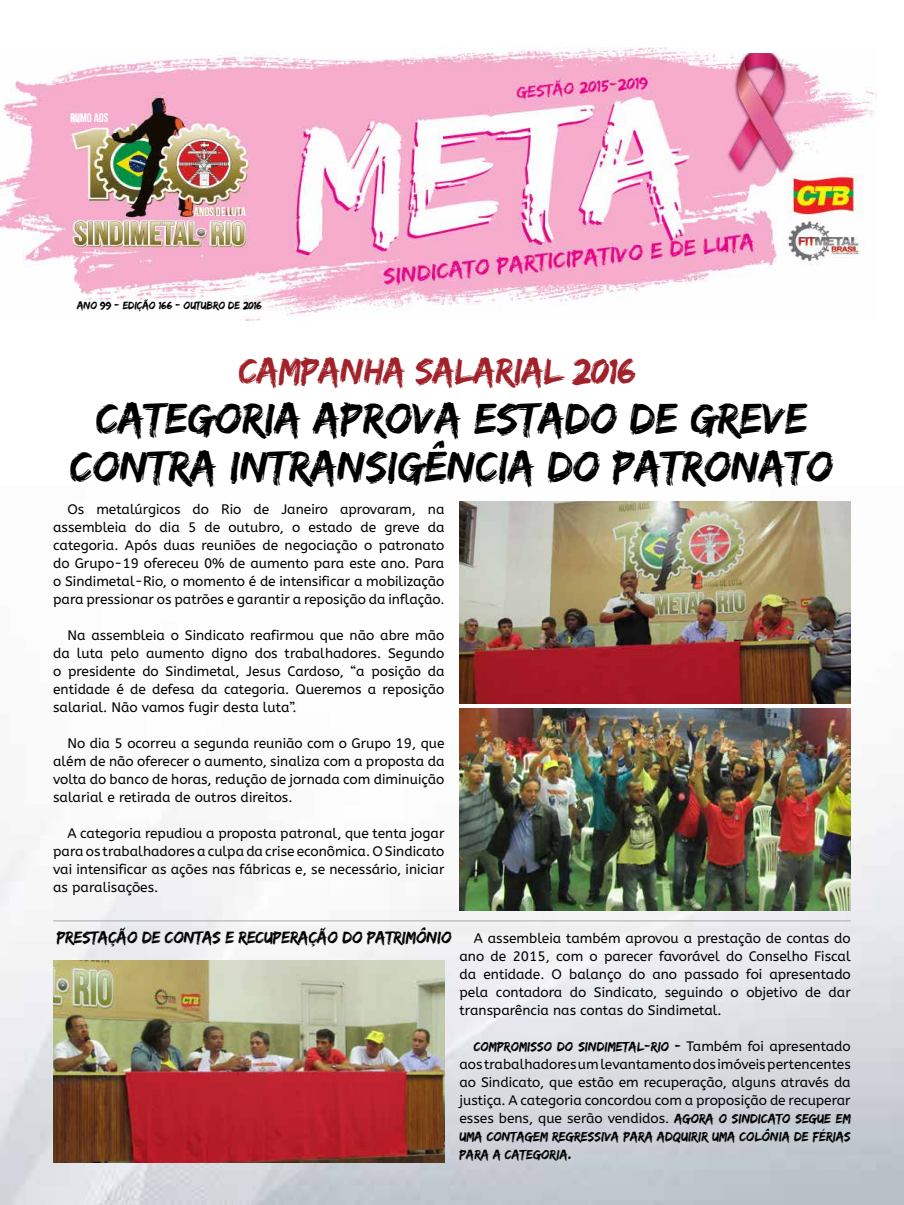
<style>
.page{position:relative;width:904px;height:1205px;background:#fff}
.page>*{position:absolute;margin:0;border:0;box-sizing:border-box;transform-origin:0 0}
.t1{font:45px/47.5px "Edo";color:#000;text-align:center}
.t2{font:37.5px "Edo";letter-spacing:-.01em;color:#a0222b}
.t3{font:13.75px/18px "A Bee Zee";color:#000;text-align:justify}
.t4{font:13.75px/18px "Edo";color:#000}
.t5{font:12.5px "Bebas Neue";color:#fff}
.t6{font:11.25px "Edo";letter-spacing:-.01em;color:#000}
.s1{font-family:"Edo";font-size:17.5px}
.s2{font-family:"A Bee Zee"}
.s3{font-family:"Edo"}
</style>
<div class="page">
<img style="left:0;top:501px;width:904px;height:704px">
<img style="left:0;top:47px;width:876px;height:274px">
<div style="left:81px;top:108px;width:50px;height:19px;background:#f6adcd"></div>
<img style="left:459px;top:501px;width:391px;height:202px">
<img style="left:459px;top:709px;width:391px;height:202px">
<img style="left:53px;top:960px;width:391px;height:202px">
<div style="left:56px;top:922px;width:809px;height:15px;background:#efeff0"></div>
<hr style="left:53px;top:920px;width:797px;height:1px;background:#a7a9ac">
<img style="left:719px;top:53px;width:107px;height:124px">
<p class="t5" style="left:70px;top:111px;width:40px">RUMO AOS</p>
<p class="t5" style="left:194px;top:205px;width:53px">ANOS DE LUTA</p>
<p class="t6" style="left:77px;top:299px;width:186px">Ano 99 - edição 166 - outubro de 2016</p>
<h2 class="t2" style="left:239px;top:349px;width:398px">campanha salarial 2016</h2>
<h1 class="t1" style="left:70px;top:393px;width:765px">Categoria aprova estado de greve contra intransigência do patronato</h1>
<p class="t3" style="left:53px;top:500px;width:393px;text-indent:14px">Os metalúrgicos do Rio de Janeiro aprovaram, na assembleia do dia 5 de outubro, o estado de greve da categoria. Após duas reuniões de negociação o patronato do Grupo-19 ofereceu 0% de aumento para este ano. Para o Sindimetal-Rio, o momento é de intensificar a mobilização para pressionar os patrões e garantir a reposição da inflação.</p>
<p class="t3" style="left:53px;top:626px;width:393px;text-indent:14px">Na assembleia o Sindicato reafirmou que não abre mão da luta pelo aumento digno dos trabalhadores. Segundo o presidente do Sindimetal, Jesus Cardoso, “a posição da entidade é de defesa da categoria. Queremos a reposição salarial. Não vamos fugir desta luta”.</p>
<p class="t3" style="left:53px;top:734px;width:393px;text-indent:14px">No dia 5 ocorreu a segunda reunião com o Grupo 19, que além de não oferecer o aumento, sinaliza com a proposta da volta do banco de horas, redução de jornada com diminuição salarial e retirada de outros direitos.</p>
<p class="t3" style="left:53px;top:824px;width:393px;text-indent:14px">A categoria repudiou a proposta patronal, que tenta jogar para os trabalhadores a culpa da crise econômica. O Sindicato vai intensificar as ações nas fábricas e, se necessário, iniciar as paralisações.</p>
<p class="t3" style="left:459px;top:929px;width:393px;text-indent:-403px"><span class="s1">Prestação de contas e recuperação do patrimônio</span> A assembleia também aprovou a prestação de contas do ano de 2015, com o parecer favorável do Conselho Fiscal da entidade. O balanço do ano passado foi apresentado pela contadora do Sindicato, seguindo o objetivo de dar transparência nas contas do Sindimetal.</p>
<p class="t4" style="left:473px;top:1037px;width:378px">Compromisso do Sindimetal-Rio - <span class="s2">Também foi apresentado</span></p>
<p class="t3" style="left:459px;top:1055px;width:393px">aos trabalhadores um levantamento dos imóveis pertencentes ao Sindicato, que estão em recuperação, alguns através da justiça. A categoria concordou com a proposição de recuperar esses bens, que serão vendidos. <span class="s3">Agora o Sindicato segue em</span></p>
<p class="t4" style="left:459px;top:1127px;width:393px">uma contagem regressiva para adquirir uma colônia de férias para a categoria.</p>
</div>
